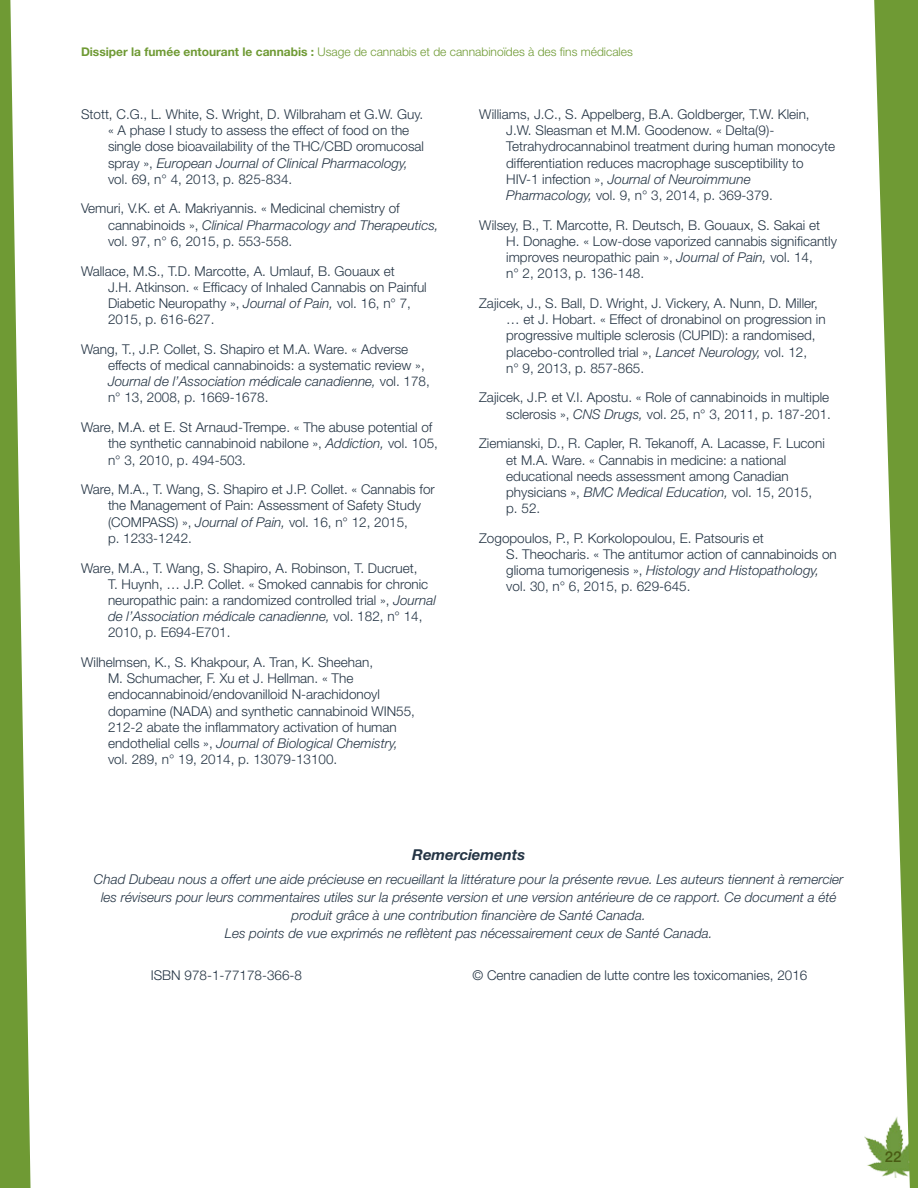
<style>
.page{position:relative;width:918px;height:1188px;background:#fff}
.page>*{position:absolute;margin:0;border:0;box-sizing:border-box;transform-origin:0 0}
.t1{font:italic 700 15px "Helvetica Neue LT Std";color:#243444}
.t2{font:500 15px "Helvetica Neue LT Std";color:#495b13}
.References{font:300 13.5px/16.2px "Helvetica Neue LT Std";color:#243444}
.t3{font:italic 300 13.5px/18px "Helvetica Neue LT Std";color:#243444;text-align:center}
.t4{font:300 12px "Helvetica Neue LT Std";color:#6f9a34}
.s1{font-weight:700}
.s2{font-style:italic}
</style>
<div class="page">
<img style="left:864px;top:1136px;width:8px;height:32px">
<svg style="left:872px;top:0;width:46px;height:1188px;fill:#6f9a34"></svg>
<svg style="left:0;top:0;width:31px;height:1188px"></svg>
<p class="t4" style="left:81px;top:44px;width:553px"><span class="s1">Dissiper la fumée entourant le cannabis :</span> Usage de cannabis et de cannabinoïdes à des fins médicales</p>
<p class="References" style="left:108px;top:106px;width:318px;text-indent:-27px">Stott, C.G., L. White, S. Wright, D. Wilbraham et G.W. Guy. « A phase I study to assess the effect of food on the single dose bioavailability of the THC/CBD oromucosal spray », <span class="s2">European Journal of Clinical Pharmacology, </span>vol. 69, n° 4, 2013, p. 825-834.</p>
<p class="References" style="left:108px;top:200px;width:332px;text-indent:-27px">Vemuri, V.K. et A. Makriyannis. « Medicinal chemistry of cannabinoids », <span class="s2">Clinical Pharmacology and Therapeutics, </span>vol. 97, n° 6, 2015, p. 553-558.</p>
<p class="References" style="left:108px;top:262px;width:320px;text-indent:-27px">Wallace, M.S., T.D. Marcotte, A. Umlauf, B. Gouaux et<br>J.H. Atkinson. « Efficacy of Inhaled Cannabis on Painful Diabetic Neuropathy », <span class="s2">Journal of Pain,</span> vol. 16, n° 7, 2015, p. 616-627.</p>
<p class="References" style="left:108px;top:341px;width:323px;text-indent:-27px">Wang, T., J.P. Collet, S. Shapiro et M.A. Ware. « Adverse effects of medical cannabinoids: a systematic review », <span class="s2">Journal de l’Association médicale canadienne,</span> vol. 178, n° 13, 2008, p. 1669-1678.</p>
<p class="References" style="left:108px;top:419px;width:332px;text-indent:-27px">Ware, M.A. et E. St Arnaud-Trempe. « The abuse potential of the synthetic cannabinoid nabilone », <span class="s2">Addiction,</span> vol. 105, n° 3, 2010, p. 494-503.</p>
<p class="References" style="left:108px;top:481px;width:328px;text-indent:-27px">Ware, M.A., T. Wang, S. Shapiro et J.P. Collet. « Cannabis for the Management of Pain: Assessment of Safety Study (COMPASS) », <span class="s2">Journal of Pain,</span> vol. 16, n° 12, 2015,<br>p. 1233-1242.</p>
<p class="References" style="left:108px;top:559px;width:329px;text-indent:-27px">Ware, M.A., T. Wang, S. Shapiro, A. Robinson, T. Ducruet,<br>T. Huynh, … J.P. Collet. « Smoked cannabis for chronic neuropathic pain: a randomized controlled trial », <span class="s2">Journal de l’Association médicale canadienne,</span> vol. 182, n° 14, 2010, p. E694-E701.</p>
<p class="References" style="left:108px;top:654px;width:309px;text-indent:-27px">Wilhelmsen, K., S. Khakpour, A. Tran, K. Sheehan,<br>M. Schumacher, F. Xu et J. Hellman. « The endocannabinoid/endovanilloid N-arachidonoyl dopamine (NADA) and synthetic cannabinoid WIN55, 212-2 abate the inflammatory activation of human endothelial cells », <span class="s2">Journal of Biological Chemistry, </span>vol. 289, n° 19, 2014, p. 13079-13100.</p>
<p class="References" style="left:506px;top:106px;width:330px;text-indent:-27px">Williams, J.C., S. Appelberg, B.A. Goldberger, T.W. Klein, J.W. Sleasman et M.M. Goodenow. « Delta(9)- Tetrahydrocannabinol treatment during human monocyte differentiation reduces macrophage susceptibility to HIV-1 infection », <span class="s2">Journal of Neuroimmune Pharmacology,</span> vol. 9, n° 3, 2014, p. 369-379.</p>
<p class="References" style="left:506px;top:217px;width:332px;text-indent:-27px">Wilsey, B., T. Marcotte, R. Deutsch, B. Gouaux, S. Sakai et<br>H. Donaghe. « Low-dose vaporized cannabis significantly improves neuropathic pain », <span class="s2">Journal of Pain,</span> vol. 14,<br>n° 2, 2013, p. 136-148.</p>
<p class="References" style="left:506px;top:295px;width:321px;text-indent:-27px">Zajicek, J., S. Ball, D. Wright, J. Vickery, A. Nunn, D. Miller, … et J. Hobart. « Effect of dronabinol on progression in progressive multiple sclerosis (CUPID): a randomised, placebo-controlled trial », <span class="s2">Lancet Neurology,</span> vol. 12,<br>n° 9, 2013, p. 857-865.</p>
<p class="References" style="left:479px;top:389px;width:353px;text-align:right">Zajicek, J.P. et V.I. Apostu. « Role of cannabinoids in multiple sclerosis », <span class="s2">CNS Drugs,</span> vol. 25, n° 3, 2011, p. 187-201.</p>
<p class="References" style="left:506px;top:435px;width:320px;text-indent:-27px">Ziemianski, D., R. Capler, R. Tekanoff, A. Lacasse, F. Luconi et M.A. Ware. « Cannabis in medicine: a national educational needs assessment among Canadian physicians », <span class="s2">BMC Medical Education,</span> vol. 15, 2015, p. 52.</p>
<p class="References" style="left:506px;top:530px;width:332px;text-indent:-27px">Zogopoulos, P., P. Korkolopoulou, E. Patsouris et<br>S. Theocharis. « The antitumor action of cannabinoids on glioma tumorigenesis », <span class="s2">Histology and Histopathology, </span>vol. 30, n° 6, 2015, p. 629-645.</p>
<p class="t1" style="left:412px;top:845px;width:115px">Remerciements</p>
<p class="t3" style="left:94px;top:870px;width:751px">Chad Dubeau nous a offert une aide précieuse en recueillant la littérature pour la présente revue. Les auteurs tiennent à remercier les réviseurs pour leurs commentaires utiles sur la présente version et une version antérieure de ce rapport. Ce document a été produit grâce à une contribution financière de Santé Canada.<br>Les points de vue exprimés ne reflètent pas nécessairement ceux de Santé Canada.</p>
<p class="References" style="left:151px;top:967px;width:153px">ISBN 978-1-77178-366-8</p>
<p class="References" style="left:472px;top:967px;width:336px">© Centre canadien de lutte contre les toxicomanies, 2016</p>
<p class="t2" style="left:885px;top:1148px;width:18px">22</p>
</div>
